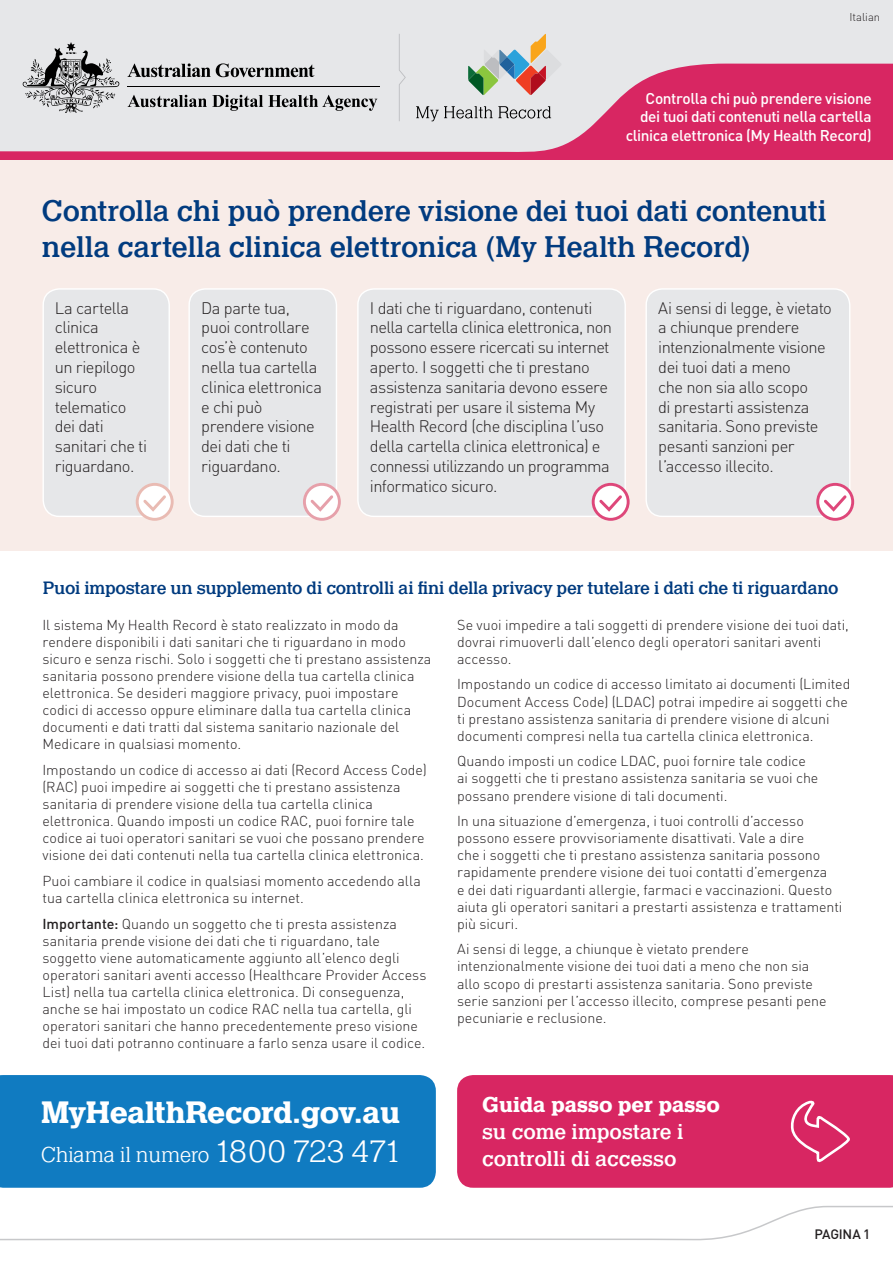
<style>
.page{position:relative;width:893px;height:1263px;background:#fff}
.page>*{position:absolute;margin:0;border:0;box-sizing:border-box;transform-origin:0 0}
.t1{font:700 32.4px "Quint URW";letter-spacing:-.01em;color:#fff}
.t2{font:500 31.2px "Quint URW";letter-spacing:-.01em;color:#013b7f}
.t3{font:300 22.65px "Quint URW";letter-spacing:-.015em;color:#fff}
.t4{font:500 22.5px/27px "Quint URW";letter-spacing:-.005em;color:#fff}
.t5{font:700 22.5px "Quint URW";color:#fff}
.t6{font:500 18.75px "Quint URW";letter-spacing:-.015em;color:#013b7f}
.t7{font:300 16.5px/19.8px "DIN Pro";letter-spacing:-.03em;color:#231f20}
.t8{font:500 15.45px/18.6px "DIN Pro";letter-spacing:-.025em;color:#fff;text-align:right}
.t9{font:300 14.25px/17.1px "DIN Pro";color:#231f20}
.t10{font:500 13.5px "DIN Pro";letter-spacing:-.02em;color:#231f20}
.t11{font:300 11.25px "DIN Pro";color:#231f20}
.s1{font-weight:500}
.s2{font-size:32.4px}
</style>
<div class="page">
<div style="left:0;top:55px;width:893px;height:107px;background:#d82662"></div>
<svg style="left:0;top:0;width:893px;height:152px;fill:#e6e7e9"></svg>
<svg style="left:128px;top:95px;width:249px;height:16px;background:#a5a6a7"></svg>
<svg style="left:127px;top:63px;width:187px;height:14px;background:#969798"></svg>
<svg style="left:23px;top:42px;width:96px;height:71px;background:#b0b0b2"></svg>
<hr style="left:127px;top:86px;width:252px;height:1px;background:#000">
<svg style="left:399px;top:34px;width:7px;height:87px"></svg>
<svg style="left:468px;top:34px;width:94px;height:61px;background:#c3c0b8"></svg>
<svg style="left:416px;top:106px;width:135px;height:15px;background:#b8b9ba"></svg>
<svg style="left:0;top:1205px;width:893px;height:36px"></svg>
<div style="left:0;top:160px;width:893px;height:391px;background:#f8ece8"></div>
<div style="left:43px;top:289px;width:126px;height:227px;background:#e6e7e9;border-radius:16px"></div>
<div style="left:43px;top:288px;width:127px;height:229px;border:1px solid #fff;border-radius:16px"></div>
<div style="left:189px;top:289px;width:147px;height:227px;background:#e6e7e9;border-radius:16px"></div>
<div style="left:188px;top:288px;width:149px;height:229px;border:1px solid #fff;border-radius:16px"></div>
<div style="left:358px;top:289px;width:267px;height:227px;background:#e6e7e9;border-radius:16px"></div>
<div style="left:357px;top:288px;width:269px;height:229px;border:1px solid #fff;border-radius:16px"></div>
<div style="left:646px;top:289px;width:204px;height:227px;background:#e6e7e9;border-radius:16px"></div>
<div style="left:645px;top:288px;width:205px;height:229px;border:1px solid #fff;border-radius:16px"></div>
<svg style="left:592px;top:483px;width:38px;height:38px"></svg>
<svg style="left:816px;top:483px;width:38px;height:38px"></svg>
<svg style="left:303px;top:483px;width:38px;height:38px"></svg>
<svg style="left:136px;top:483px;width:38px;height:38px"></svg>
<div style="left:457px;top:1075px;width:436px;height:113px;background:#d82662"></div>
<div style="left:0;top:1075px;width:436px;height:113px;background:#107bc1"></div>
<svg style="left:788px;top:1098px;width:63px;height:64px;background:#dd4276"></svg>
<p class="t11" style="left:849px;top:9px;width:32px">Italian</p>
<p class="t8" style="left:626px;top:88px;width:248px">Controlla chi può prendere visione dei tuoi dati contenuti nella cartella clinica elettronica (My Health Record)</p>
<p class="t2" style="left:42px;top:192px;width:786px">Controlla chi può prendere visione dei tuoi dati contenuti</p>
<p class="t2" style="left:42px;top:228px;width:710px">nella cartella clinica elettronica (My Health Record)</p>
<p class="t7" style="left:55px;top:297px;width:94px">La cartella clinica elettronica è un riepilogo sicuro telematico dei dati sanitari che ti riguardano.</p>
<p class="t7" style="left:201px;top:297px;width:122px">Da parte tua, puoi controllare cos’è contenuto nella tua cartella clinica elettronica e chi può prendere visione dei dati che ti riguardano.</p>
<p class="t7" style="left:658px;top:297px;width:175px">Ai sensi di legge, è vietato a chiunque prendere intenzionalmente visione dei tuoi dati a meno<br>che non sia allo scopo<br>di prestarti assistenza sanitaria. Sono previste pesanti sanzioni per l’accesso illecito.</p>
<p class="t7" style="left:370px;top:297px;width:244px">I dati che ti riguardano, contenuti nella cartella clinica elettronica, non possono essere ricercati su internet aperto. I soggetti che ti prestano assistenza sanitaria devono essere registrati per usare il sistema My Health Record (che disciplina l’uso della cartella clinica elettronica) e connessi utilizzando un programma informatico sicuro.</p>
<p class="t6" style="left:43px;top:577px;width:797px">Puoi impostare un supplemento di controlli ai fini della privacy per tutelare i dati che ti riguardano</p>
<p class="t9" style="left:43px;top:615px;width:390px">Il sistema My Health Record è stato realizzato in modo da rendere disponibili i dati sanitari che ti riguardano in modo sicuro e senza rischi. Solo i soggetti che ti prestano assistenza sanitaria possono prendere visione della tua cartella clinica elettronica. Se desideri maggiore privacy, puoi impostare codici di accesso oppure eliminare dalla tua cartella clinica documenti e dati tratti dal sistema sanitario nazionale del Medicare in qualsiasi momento.</p>
<p class="t9" style="left:43px;top:760px;width:386px">Impostando un codice di accesso ai dati (Record Access Code) (RAC) puoi impedire ai soggetti che ti prestano assistenza sanitaria di prendere visione della tua cartella clinica elettronica. Quando imposti un codice RAC, puoi fornire tale codice ai tuoi operatori sanitari se vuoi che possano prendere visione dei dati contenuti nella tua cartella clinica elettronica.</p>
<p class="t9" style="left:43px;top:871px;width:380px">Puoi cambiare il codice in qualsiasi momento accedendo alla tua cartella clinica elettronica su internet.</p>
<p class="t9" style="left:43px;top:914px;width:385px"><span class="s1">Importante:</span> Quando un soggetto che ti presta assistenza sanitaria prende visione dei dati che ti riguardano, tale soggetto viene automaticamente aggiunto all’elenco degli operatori sanitari aventi accesso (Healthcare Provider Access List) nella tua cartella clinica elettronica. Di conseguenza, anche se hai impostato un codice RAC nella tua cartella, gli operatori sanitari che hanno precedentemente preso visione dei tuoi dati potranno continuare a farlo senza usare il codice.</p>
<p class="t9" style="left:457px;top:615px;width:393px">Se vuoi impedire a tali soggetti di prendere visione dei tuoi dati, dovrai rimuoverli dall’elenco degli operatori sanitari aventi accesso.</p>
<p class="t9" style="left:457px;top:675px;width:395px">Impostando un codice di accesso limitato ai documenti (Limited Document Access Code) (LDAC) potrai impedire ai soggetti che ti prestano assistenza sanitaria di prendere visione di alcuni documenti compresi nella tua cartella clinica elettronica.</p>
<p class="t9" style="left:457px;top:752px;width:363px">Quando imposti un codice LDAC, puoi fornire tale codice ai soggetti che ti prestano assistenza sanitaria se vuoi che possano prendere visione di tali documenti.</p>
<p class="t9" style="left:457px;top:811px;width:387px">In una situazione d’emergenza, i tuoi controlli d’accesso possono essere provvisoriamente disattivati. Vale a dire<br>che i soggetti che ti prestano assistenza sanitaria possono rapidamente prendere visione dei tuoi contatti d’emergenza<br>e dei dati riguardanti allergie, farmaci e vaccinazioni. Questo aiuta gli operatori sanitari a prestarti assistenza e trattamenti più sicuri.</p>
<p class="t9" style="left:457px;top:940px;width:371px">Ai sensi di legge, a chiunque è vietato prendere intenzionalmente visione dei tuoi dati a meno che non sia allo scopo di prestarti assistenza sanitaria. Sono previste serie sanzioni per l’accesso illecito, comprese pesanti pene pecuniarie e reclusione.</p>
<p class="t1" style="left:41px;top:1093px;width:360px">MyHealthRecord.gov.au</p>
<p class="t3" style="left:41px;top:1141px;width:363px">Chiama il numero <span class="s2">1800 723 471</span></p>
<p class="t5" style="left:482px;top:1091px;width:239px">Guida passo per passo</p>
<p class="t4" style="left:482px;top:1119px;width:203px">su come impostare i controlli di accesso</p>
<p class="t10" style="left:814px;top:1224px;width:57px">PAGINA 1</p>
</div>
